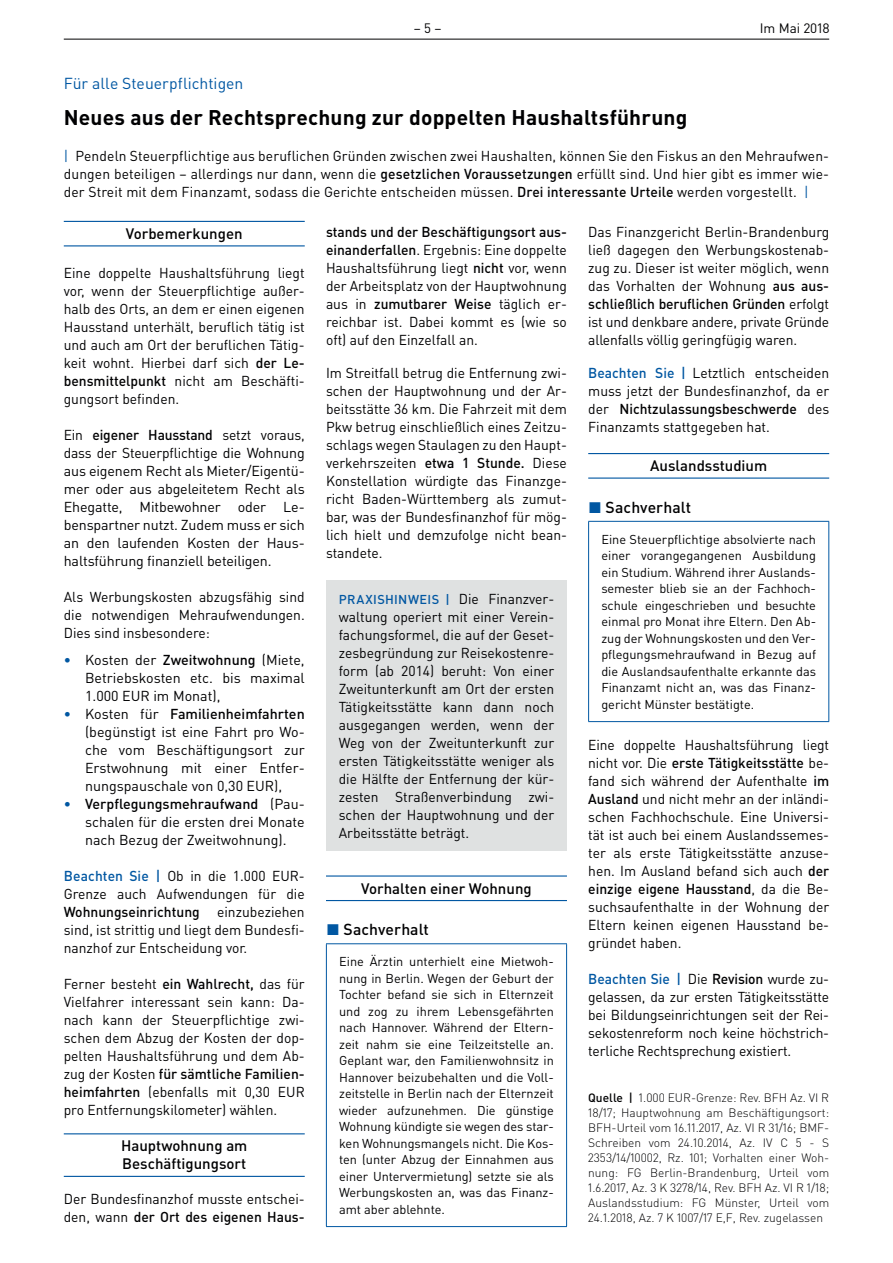
<style>
.page{position:relative;width:893px;height:1263px;background:#fff}
.page>*{position:absolute;margin:0;border:0;box-sizing:border-box;transform-origin:0 0}
.t1{font:700 21px "DIN Pro";letter-spacing:.005em;color:#000002}
.t2{font:15.75px "DIN Pro";color:#0157a2}
.t3{font:500 15.75px "DIN Pro";letter-spacing:.005em;color:#000002}
.t4{font:500 15px/18px "DIN Pro";color:#000002}
.t5{font:14.25px/18px "DIN Pro";color:#000002;text-align:justify}
.t6{font:13.5px "DIN Pro";color:#000002}
.t7{font:12.75px/16.5px "DIN Pro";letter-spacing:-.005em;color:#000002;text-align:justify}
.t8{font:500 12.75px "DIN Pro";letter-spacing:.03em;color:#0157a2}
.t9{font:300 12px/15px "DIN Pro";color:#000002;text-align:justify}
.s1{color:#0157a2}
.s2{font-weight:500}
.s3{font-weight:500;color:#0157a2}
.s4{font-weight:400;font-size:14.25px;color:#000002}
</style>
<div class="page">
<hr style="left:64px;top:39px;width:765px;height:1px;background:#000002">
<hr style="left:64px;top:221px;width:241px;height:1px;background:#0157a2">
<hr style="left:64px;top:245px;width:241px;height:1px;background:#0157a2">
<hr style="left:64px;top:1133px;width:241px;height:1px;background:#0157a2">
<hr style="left:64px;top:1176px;width:241px;height:1px;background:#0157a2">
<hr style="left:326px;top:875px;width:241px;height:1px;background:#0157a2">
<hr style="left:326px;top:900px;width:241px;height:1px;background:#0157a2">
<div style="left:326px;top:580px;width:241px;height:270px;background:#dfe1e1"></div>
<hr style="left:326px;top:943px;width:241px;height:1px;background:#0157a2">
<hr style="left:326px;top:944px;width:1px;height:282px;background:#0157a2">
<hr style="left:566px;top:944px;width:1px;height:282px;background:#0157a2">
<hr style="left:326px;top:1226px;width:241px;height:1px;background:#0157a2">
<hr style="left:588px;top:453px;width:241px;height:1px;background:#0157a2">
<hr style="left:588px;top:477px;width:241px;height:2px;background:#0157a2">
<hr style="left:588px;top:521px;width:241px;height:1px;background:#0157a2">
<hr style="left:588px;top:522px;width:1px;height:199px;background:#0157a2">
<hr style="left:828px;top:522px;width:1px;height:199px;background:#0157a2">
<hr style="left:588px;top:721px;width:241px;height:1px;background:#0157a2">
<p class="t6" style="left:414px;top:19px;width:29px">– 5 –</p>
<p class="t6" style="left:760px;top:19px;width:71px">Im Mai 2018</p>
<p class="t2" style="left:64px;top:73px;width:181px">Für alle Steuerpflichtigen</p>
<h1 class="t1" style="left:64px;top:103px;width:625px">Neues aus der Rechtsprechung zur doppelten Haushaltsführung</h1>
<p class="t5" style="left:64px;top:147px;width:767px"><span class="s1">|</span> Pendeln Steuerpflichtige aus beruflichen Gründen zwischen zwei Haushalten, können Sie den Fiskus an den Mehraufwen&shy;dungen beteiligen – allerdings nur dann, wenn die <span class="s2">gesetzlichen Voraussetzungen</span> erfüllt sind. Und hier gibt es immer wie&shy;der Streit mit dem Finanzamt, sodass die Gerichte entscheiden müssen. <span class="s2">Drei interessante Urteile</span> werden vorgestellt. <span class="s1">|</span></p>
<p class="t4" style="left:126px;top:224px;width:118px">Vorbemerkungen</p>
<p class="t5" style="left:64px;top:263px;width:242px">Eine doppelte Haushaltsführung liegt vor, wenn der Steuerpflichtige außer&shy;halb des Orts, an dem er einen eigenen Hausstand unterhält, beruflich tätig ist und auch am Ort der beruflichen Tätig&shy;keit wohnt. Hierbei darf sich <span class="s2">der Le&shy;bensmittelpunkt</span> nicht am Beschäfti&shy;gungsort befinden.</p>
<p class="t5" style="left:64px;top:425px;width:242px">Ein <span class="s2">eigener Hausstand</span> setzt voraus, dass der Steuerpflichtige die Wohnung aus eigenem Recht als Mieter/Eigentü&shy;mer oder aus abgeleitetem Recht als Ehegatte, Mitbewohner oder Le&shy;benspartner nutzt. Zudem muss er sich an den laufenden Kosten der Haus&shy;haltsführung finanziell beteiligen.</p>
<p class="t5" style="left:64px;top:587px;width:242px">Als Werbungskosten abzugsfähig sind die notwendigen Mehraufwendungen.<br>Dies sind insbesondere:</p>
<p class="t5" style="left:85px;top:651px;width:221px;text-indent:-21px"><span class="s3">•</span> Kosten der <span class="s2">Zweitwohnung</span> (Miete, Betriebskosten etc. bis maximal 1.000 EUR im Monat),</p>
<p class="t5" style="left:85px;top:705px;width:221px;text-indent:-21px"><span class="s3">•</span> Kosten für <span class="s2">Familienheimfahrten </span>(begünstigt ist eine Fahrt pro Wo&shy;che vom Beschäftigungsort zur Erstwohnung mit einer Entfer&shy;nungspauschale von 0,30 EUR),</p>
<p class="t5" style="left:85px;top:795px;width:221px;text-indent:-21px"><span class="s3">•</span> <span class="s2">Verpflegungsmehraufwand</span> (Pau&shy;schalen für die ersten drei Monate nach Bezug der Zweitwohnung).</p>
<p class="t5" style="left:64px;top:867px;width:242px"><span class="s3">Beachten Sie |</span> Ob in die 1.000 EUR-Grenze auch Aufwendungen für die <span class="s2">Wohnungseinrichtung</span> einzubeziehen sind, ist strittig und liegt dem Bundesfi&shy;nanzhof zur Entscheidung vor.</p>
<p class="t5" style="left:64px;top:975px;width:242px">Ferner besteht <span class="s2">ein Wahlrecht,</span> das für Vielfahrer interessant sein kann: Da&shy;nach kann der Steuerpflichtige zwi&shy;schen dem Abzug der Kosten der dop&shy;pelten Haushaltsführung und dem Ab&shy;zug der Kosten <span class="s2">für sämtliche Familien&shy;heimfahrten</span> (ebenfalls mit 0,30 EUR pro Entfernungskilometer) wählen.</p>
<p class="t4" style="left:121px;top:1136px;width:128px">Hauptwohnung am<br>Beschäftigungsort</p>
<p class="t5" style="left:64px;top:1189px;width:242px">Der Bundesfinanzhof musste entschei&shy;den, wann <span class="s2">der Ort des eigenen Haus-</span></p>
<p class="t5" style="left:326px;top:222px;width:242px"><span class="s2">stands und der Beschäftigungsort aus&shy;einanderfallen</span>. Ergebnis: Eine doppelte Haushaltsführung liegt <span class="s2">nicht</span> vor, wenn der Arbeitsplatz von der Hauptwohnung aus in <span class="s2">zumutbarer Weise</span> täglich er&shy;reichbar ist. Dabei kommt es (wie so oft) auf den Einzelfall an.</p>
<p class="t5" style="left:326px;top:363px;width:242px">Im Streitfall betrug die Entfernung zwi&shy;schen der Hauptwohnung und der Ar&shy;beitsstätte 36 km. Die Fahrzeit mit dem Pkw betrug einschließlich eines Zeitzu&shy;schlags wegen Staulagen zu den Haupt&shy;verkehrszeiten <span class="s2">etwa 1 Stunde.</span> Diese Konstellation würdigte das Finanzge&shy;richt Baden-Württemberg als zumut&shy;bar, was der Bundesfinanzhof für mög&shy;lich hielt und demzufolge nicht bean&shy;standete.</p>
<p class="t8" style="left:339px;top:590px;width:217px">PRAXISHINWEIS | <span class="s4">Die Finanzver-</span></p>
<p class="t5" style="left:339px;top:607px;width:217px">waltung operiert mit einer Verein&shy;fachungsformel, die auf der Geset&shy;zesbegründung zur Reisekostenre&shy;form (ab 2014) beruht: Von einer Zweitunterkunft am Ort der ersten Tätigkeitsstätte kann dann noch ausgegangen werden, wenn der Weg von der Zweitunterkunft zur ersten Tätigkeitsstätte weniger als die Hälfte der Entfernung der kür&shy;zesten Straßenverbindung zwi&shy;schen der Hauptwohnung und der Arbeitsstätte beträgt.</p>
<p class="t5" style="left:588px;top:222px;width:242px">Das Finanzgericht Berlin-Brandenburg ließ dagegen den Werbungskostenab&shy;zug zu. Dieser ist weiter möglich, wenn das Vorhalten der Wohnung <span class="s2">aus aus&shy;schließlich beruflichen Gründen</span> erfolgt ist und denkbare andere, private Gründe allenfalls völlig geringfügig waren.</p>
<p class="t5" style="left:588px;top:363px;width:242px"><span class="s3">Beachten Sie |</span> Letztlich entscheiden muss jetzt der Bundesfinanzhof, da er der <span class="s2">Nichtzulassungsbeschwerde</span> des Finanzamts stattgegeben hat.</p>
<p class="t4" style="left:650px;top:456px;width:119px">Auslandsstudium</p>
<p class="t3" style="left:589px;top:496px;width:104px"><span class="s1">◼</span> Sachverhalt</p>
<p class="t7" style="left:601px;top:530px;width:216px">Eine Steuerpflichtige absolvierte nach einer vorangegangenen Ausbildung ein Studium. Während ihrer Auslands&shy;semester blieb sie an der Fachhoch&shy;schule eingeschrieben und besuchte einmal pro Monat ihre Eltern. Den Ab&shy;zug der Wohnungskosten und den Ver&shy;pflegungsmehraufwand in Bezug auf die Auslandsaufenthalte erkannte das Finanzamt nicht an, was das Finanz&shy;gericht Münster bestätigte.</p>
<p class="t5" style="left:588px;top:736px;width:242px">Eine doppelte Haushaltsführung liegt nicht vor. Die <span class="s2">erste Tätigkeitsstätte</span> be&shy;fand sich während der Aufenthalte <span class="s2">im Ausland</span> und nicht mehr an der inländi&shy;schen Fachhochschule. Eine Universi&shy;tät ist auch bei einem Auslandssemes&shy;ter als erste Tätigkeitsstätte anzuse&shy;hen. Im Ausland befand sich auch <span class="s2">der einzige eigene Hausstand</span>, da die Be&shy;suchsaufenthalte in der Wohnung der Eltern keinen eigenen Hausstand be&shy;gründet haben.</p>
<p class="t5" style="left:588px;top:970px;width:242px"><span class="s3">Beachten Sie |</span> Die <span class="s2">Revision</span> wurde zu&shy;gelassen, da zur ersten Tätigkeitsstätte bei Bildungseinrichtungen seit der Rei&shy;sekostenreform noch keine höchstrich&shy;terliche Rechtsprechung existiert.</p>
<p class="t9" style="left:588px;top:1089px;width:242px"><span class="s2">Quelle |</span> 1.000 EUR-Grenze: Rev. BFH Az. VI R 18/17; Hauptwohnung am Beschäftigungsort:<br>BFH-Urteil vom 16.11.2017, Az. VI R 31/16; BMF-Schreiben vom 24.10.2014, Az. IV C 5 - S 2353/14/10002, Rz. 101; Vorhalten einer Woh&shy;nung: FG Berlin-Brandenburg, Urteil vom 1.6.2017, Az. 3 K 3278/14, Rev. BFH Az. VI R 1/18; Auslandsstudium: FG Münster, Urteil vom 24.1.2018, Az. 7 K 1007/17 E,F, Rev. zugelassen</p>
<p class="t4" style="left:361px;top:878px;width:172px">Vorhalten einer Wohnung</p>
<p class="t3" style="left:326px;top:919px;width:104px"><span class="s1">◼</span> Sachverhalt</p>
<p class="t7" style="left:339px;top:953px;width:216px">Eine Ärztin unterhielt eine Mietwoh&shy;nung in Berlin. Wegen der Geburt der Tochter befand sie sich in Elternzeit und zog zu ihrem Lebensgefährten nach Hannover. Während der Eltern&shy;zeit nahm sie eine Teilzeitstelle an.<br>Geplant war, den Familienwohnsitz in Hannover beizubehalten und die Voll&shy;zeitstelle in Berlin nach der Elternzeit wieder aufzunehmen. Die günstige Wohnung kündigte sie wegen des star&shy;ken Wohnungsmangels nicht. Die Kos&shy;ten (unter Abzug der Einnahmen aus einer Untervermietung) setzte sie als Werbungskosten an, was das Finanz&shy;amt aber ablehnte.</p>
</div>
